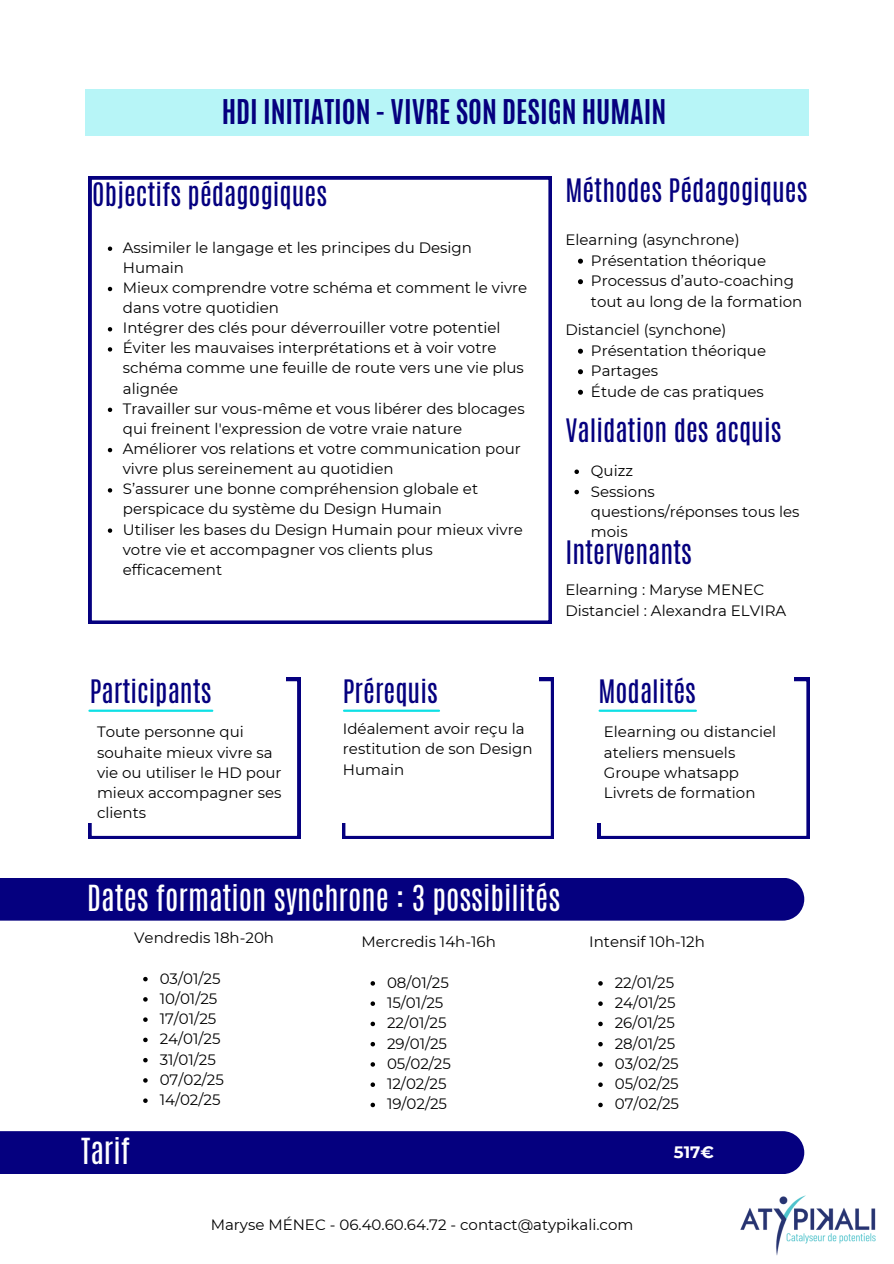
<style>
.page{position:relative;width:894px;height:1264px;background:#fff}
.page>*{position:absolute;margin:0;border:0;box-sizing:border-box;transform-origin:0 0}
.t1{font:30px "Antonio";color:#fff}
.t2{font:700 28.5px "Antonio";color:#05007f}
.t3{font:27px "Antonio";color:#05007f}
.t4{font:700 16.5px "Montserrat";color:#fff}
.t5{font:15px/20.1px "Montserrat";color:#000}
</style>
<div class="page">
<svg style="left:88px;top:176px;width:463px;height:448px"></svg>
<svg style="left:578px;top:259px;width:4px;height:5px"></svg>
<svg style="left:578px;top:279px;width:4px;height:5px"></svg>
<svg style="left:578px;top:349px;width:4px;height:5px"></svg>
<svg style="left:578px;top:369px;width:4px;height:5px"></svg>
<svg style="left:578px;top:390px;width:4px;height:5px"></svg>
<div style="left:0;top:878px;width:804px;height:42px;background:#05007f"></div>
<div style="left:0;top:1131px;width:804px;height:43px;background:#05007f"></div>
<div style="left:85px;top:89px;width:723px;height:47px;background:#b7f5f7"></div>
<svg style="left:108px;top:246px;width:4px;height:5px"></svg>
<svg style="left:108px;top:287px;width:4px;height:4px"></svg>
<svg style="left:108px;top:327px;width:4px;height:4px"></svg>
<svg style="left:108px;top:347px;width:4px;height:4px"></svg>
<svg style="left:108px;top:407px;width:4px;height:5px"></svg>
<svg style="left:108px;top:448px;width:4px;height:4px"></svg>
<svg style="left:108px;top:488px;width:4px;height:4px"></svg>
<svg style="left:108px;top:528px;width:4px;height:5px"></svg>
<svg style="left:574px;top:469px;width:4px;height:5px"></svg>
<svg style="left:574px;top:490px;width:4px;height:4px"></svg>
<svg style="left:143px;top:976px;width:5px;height:5px"></svg>
<svg style="left:143px;top:997px;width:5px;height:4px"></svg>
<svg style="left:143px;top:1017px;width:5px;height:4px"></svg>
<svg style="left:143px;top:1037px;width:5px;height:5px"></svg>
<svg style="left:143px;top:1057px;width:5px;height:5px"></svg>
<svg style="left:143px;top:1078px;width:5px;height:4px"></svg>
<svg style="left:143px;top:1098px;width:5px;height:4px"></svg>
<svg style="left:370px;top:981px;width:5px;height:4px"></svg>
<svg style="left:370px;top:1001px;width:5px;height:4px"></svg>
<svg style="left:370px;top:1021px;width:5px;height:5px"></svg>
<svg style="left:370px;top:1042px;width:5px;height:4px"></svg>
<svg style="left:370px;top:1062px;width:5px;height:4px"></svg>
<svg style="left:370px;top:1082px;width:5px;height:4px"></svg>
<svg style="left:370px;top:1102px;width:5px;height:5px"></svg>
<svg style="left:598px;top:981px;width:4px;height:4px"></svg>
<svg style="left:598px;top:1001px;width:4px;height:4px"></svg>
<svg style="left:598px;top:1021px;width:4px;height:5px"></svg>
<svg style="left:598px;top:1041px;width:4px;height:5px"></svg>
<svg style="left:598px;top:1062px;width:4px;height:4px"></svg>
<svg style="left:598px;top:1082px;width:4px;height:4px"></svg>
<svg style="left:598px;top:1102px;width:4px;height:5px"></svg>
<svg style="left:88px;top:678px;width:212px;height:160px"></svg>
<div style="left:73px;top:664px;width:212px;height:158px;background:#fff"></div>
<hr style="left:89px;top:709px;width:123px;height:3px;background:#0ee0e5">
<svg style="left:342px;top:678px;width:211px;height:160px"></svg>
<div style="left:326px;top:664px;width:212px;height:158px;background:#fff"></div>
<hr style="left:344px;top:709px;width:95px;height:3px;background:#0ee0e5">
<svg style="left:597px;top:678px;width:212px;height:160px"></svg>
<div style="left:581px;top:664px;width:212px;height:158px;background:#fff"></div>
<hr style="left:599px;top:709px;width:96px;height:3px;background:#0ee0e5">
<img style="left:740px;top:1195px;width:136px;height:61px">
<p class="t2" style="left:222px;top:92px;width:446px">HDI INITIATION - VIVRE SON DESIGN HUMAIN</p>
<h3 class="t3" style="left:92px;top:175px;width:236px">Objectifs pédagogiques</h3>
<p class="t5" style="left:123px;top:237px;width:350px">Assimiler le langage et les principes du Design<br>Humain</p>
<p class="t5" style="left:123px;top:277px;width:406px">Mieux comprendre votre schéma et comment le vivre dans votre quotidien</p>
<p class="t5" style="left:123px;top:318px;width:379px">Intégrer des clés pour déverrouiller votre potentiel</p>
<p class="t5" style="left:123px;top:338px;width:402px">Éviter les mauvaises interprétations et à voir votre schéma comme une feuille de route vers une vie plus alignée</p>
<p class="t5" style="left:123px;top:398px;width:403px">Travailler sur vous-même et vous libérer des blocages qui freinent l'expression de votre vraie nature</p>
<p class="t5" style="left:123px;top:438px;width:399px">Améliorer vos relations et votre communication pour vivre plus sereinement au quotidien</p>
<p class="t5" style="left:123px;top:479px;width:356px">S’assurer une bonne compréhension globale et perspicace du système du Design Humain</p>
<h3 class="t5" style="left:123px;top:519px;width:401px">Utiliser les bases du Design Humain pour mieux vivre votre vie et accompagner vos clients plus efficacement</h3>
<p class="t3" style="left:90px;top:672px;width:123px">Participants</p>
<p class="t5" style="left:97px;top:721px;width:186px">Toute personne qui souhaite mieux vivre sa vie ou utiliser le HD pour mieux accompagner ses clients</p>
<p class="t3" style="left:343px;top:672px;width:96px">Prérequis</p>
<p class="t5" style="left:343px;top:718px;width:191px">Idéalement avoir reçu la restitution de son Design<br>Humain</p>
<p class="t3" style="left:565px;top:171px;width:243px">Méthodes Pédagogiques</p>
<h1 class="t5" style="left:565px;top:230px;width:176px">Elearning (asynchrone)</h1>
<h3 class="t5" style="left:590px;top:250px;width:176px">Présentation théorique</h3>
<p class="t5" style="left:590px;top:270px;width:213px;line-height:20.5px">Processus d’auto-coaching tout au long de la formation</p>
<p class="t5" style="left:565px;top:320px;width:162px">Distanciel (synchone)</p>
<p class="t5" style="left:590px;top:340px;width:176px">Présentation théorique</p>
<p class="t5" style="left:590px;top:361px;width:69px">Partages</p>
<p class="t5" style="left:590px;top:381px;width:174px">Étude de cas pratiques</p>
<p class="t3" style="left:565px;top:410px;width:217px">Validation des acquis</p>
<p class="t5" style="left:590px;top:461px;width:44px">Quizz</p>
<h3 class="t5" style="left:590px;top:481px;width:210px">Sessions questions/réponses tous les mois</h3>
<p class="t3" style="left:565px;top:533px;width:128px">Intervenants</p>
<p class="t5" style="left:565px;top:580px;width:200px">Elearning : Maryse MENEC</p>
<h3 class="t5" style="left:565px;top:600px;width:222px">Distanciel : Alexandra ELVIRA</h3>
<p class="t3" style="left:598px;top:672px;width:99px">Modalités</p>
<p class="t5" style="left:603px;top:722px;width:174px">Elearning ou distanciel</p>
<p class="t5" style="left:603px;top:742px;width:133px">ateliers mensuels</p>
<p class="t5" style="left:603px;top:762px;width:137px">Groupe whatsapp</p>
<p class="t5" style="left:603px;top:782px;width:153px">Livrets de formation</p>
<p class="t1" style="left:87px;top:876px;width:474px">Dates formation synchrone : 3 possibilités</p>
<p class="t5" style="left:134px;top:927px;width:141px">Vendredis 18h-20h</p>
<h3 class="t5" style="left:160px;top:968px;width:62px">03/01/25</h3>
<p class="t5" style="left:160px;top:988px;width:59px">10/01/25</p>
<p class="t5" style="left:160px;top:1008px;width:58px">17/01/25</p>
<h3 class="t5" style="left:160px;top:1028px;width:62px">24/01/25</h3>
<p class="t5" style="left:160px;top:1049px;width:58px">31/01/25</p>
<p class="t5" style="left:160px;top:1069px;width:66px">07/02/25</p>
<p class="t5" style="left:160px;top:1089px;width:62px">14/02/25</p>
<p class="t5" style="left:361px;top:931px;width:136px">Mercredis 14h-16h</p>
<h2 class="t5" style="left:387px;top:972px;width:63px">08/01/25</h2>
<p class="t5" style="left:387px;top:992px;width:58px">15/01/25</p>
<p class="t5" style="left:387px;top:1012px;width:61px">22/01/25</p>
<p class="t5" style="left:387px;top:1033px;width:62px">29/01/25</p>
<p class="t5" style="left:387px;top:1053px;width:65px">05/02/25</p>
<p class="t5" style="left:387px;top:1073px;width:61px">12/02/25</p>
<p class="t5" style="left:387px;top:1093px;width:62px">19/02/25</p>
<p class="t5" style="left:589px;top:931px;width:117px">Intensif 10h-12h</p>
<p class="t5" style="left:614px;top:972px;width:61px">22/01/25</p>
<p class="t5" style="left:614px;top:992px;width:62px">24/01/25</p>
<p class="t5" style="left:614px;top:1012px;width:62px">26/01/25</p>
<p class="t5" style="left:614px;top:1033px;width:62px">28/01/25</p>
<p class="t5" style="left:614px;top:1053px;width:65px">03/02/25</p>
<p class="t5" style="left:614px;top:1073px;width:65px">05/02/25</p>
<p class="t5" style="left:614px;top:1093px;width:66px">07/02/25</p>
<p class="t1" style="left:81px;top:1130px;width:50px">Tarif</p>
<p class="t4" style="left:673px;top:1142px;width:42px">517€</p>
<p class="t5" style="left:211px;top:1214px;width:424px">Maryse MÉNEC - 06.40.60.64.72 - contact@atypikali.com</p>
</div>
